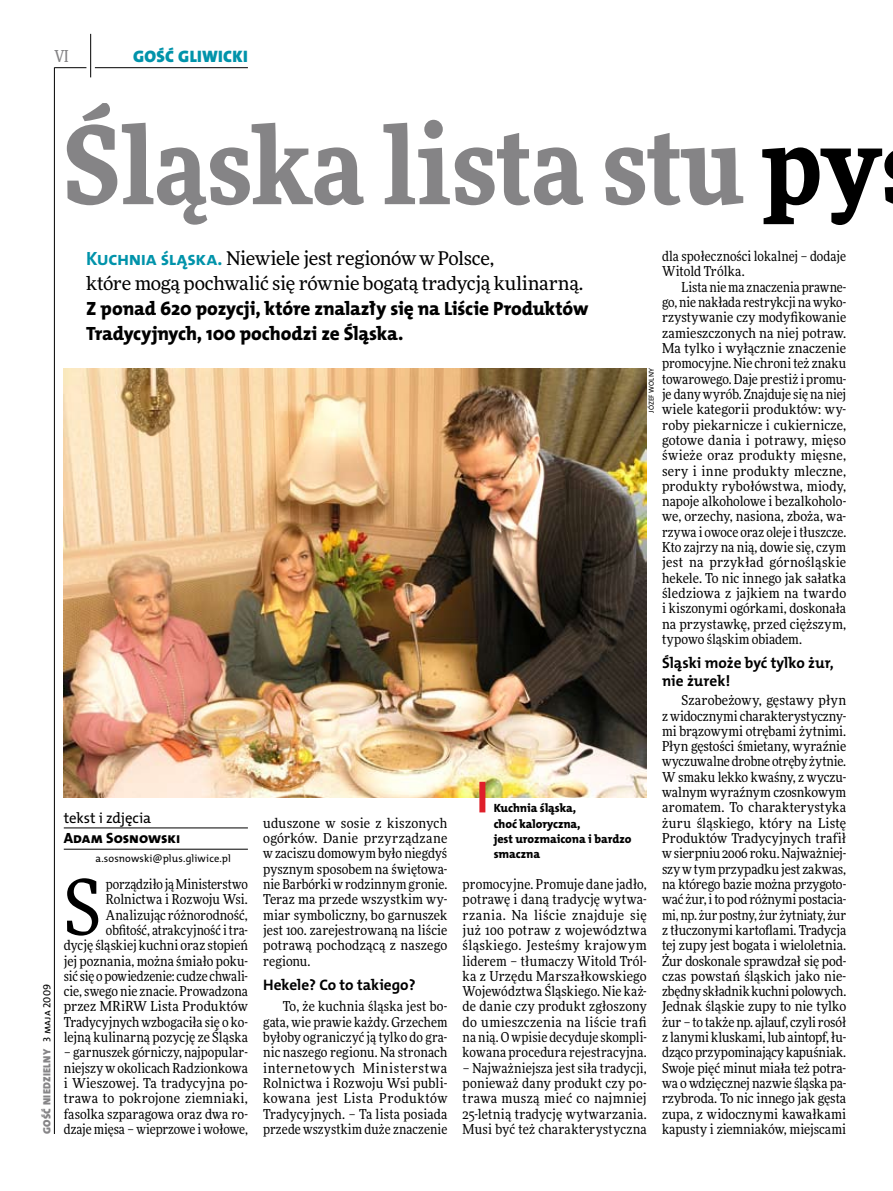
<style>
.page{position:relative;width:893px;height:1191px;background:#fff}
.page>*{position:absolute;margin:0;border:0;box-sizing:border-box;transform-origin:0 0}
.t1{font:900 108px "Freeday Narrow";color:#858486}
.t2{font:76.95px "Freeday Narrow News";color:#000}
.t3{font:19.35px/24.9px "The Mix HP8 Ex Bld";letter-spacing:-.01em;color:#000}
.t4{font:18.9px/24.9px "Freeday News";letter-spacing:-.015em;color:#000}
.t5{font:16.65px "The Mix HP9 Blk";letter-spacing:.02em;color:#0093aa}
.t6{font:500 16.5px "Freeday Narrow";color:#858486;scale:.9 1}
.t7{font:15.3px/17.7px "The Mix HP7 Bld";color:#000}
.t8{font:14.85px "The Mix HP5 Plain";letter-spacing:-.015em;color:#000}
.t9{font:14.85px "The Mix HP8 Ex Bld";color:#000}
.t10{font:13.65px/15.3px "Freeday Narrow News";letter-spacing:.005em;color:#000;text-align:justify}
.t11{font:12px/15.3px "The Mix HP8 Ex Bld";letter-spacing:-.005em;color:#000}
.t12{font:10.5px "The Mix HP5 Plain";letter-spacing:.005em;color:#000}
.t13{font:10.5px "The Mix HP9 Blk";letter-spacing:.025em;color:#858486}
.t14{font:7.2px "The Mix HP5 Plain";letter-spacing:.015em;color:#000}
.s1{font-family:"The Mix HP5 Plain";color:#000}
.s2{color:#000}
.s3{font-family:"The Mix HP7 Bld";font-size:19.35px;color:#0093aa}
</style>
<div class="page">
<hr style="left:54px;top:67px;width:1px;height:1067px;background:#000">
<hr style="left:90px;top:34px;width:1px;height:43px;background:#000">
<hr style="left:54px;top:67px;width:32px;height:1px;background:#000">
<hr style="left:95px;top:67px;width:153px;height:1px;background:#000">
<hr style="left:64px;top:827px;width:184px;height:1px;background:#000">
<hr style="left:64px;top:849px;width:184px;height:1px;background:#000">
<img style="left:64px;top:368px;width:583px;height:429px">
<div style="left:479px;top:782px;width:6px;height:30px;background:#df1f2a"></div>
<p class="t6" style="left:54px;top:46px;width:17px">VI</p>
<p class="t5" style="left:133px;top:46px;width:116px">GOŚĆ GLIWICKI</p>
<p class="t13" style="left:40px;top:1134px;width:152px;rotate:-90deg">GOŚĆ NIEDZIELNY <span class="s1">3 maja 2009</span></p>
<h1 class="t1" style="left:64px;top:95px;width:819px">Śląska lista stu <span class="s2">py</span></h1>
<h3 class="t4" style="left:86px;top:245px;width:499px"><span class="s3">Kuchnia śląska.</span> Niewiele jest regionów w Polsce,<br>które mogą pochwalić się równie bogatą tradycją kulinarną.</h3>
<h3 class="t3" style="left:86px;top:296px;width:504px">Z ponad 620 pozycji, które znalazły się na Liście Produktów<br>Tradycyjnych, 100 pochodzi ze Śląska.</h3>
<p class="t10" style="left:662px;top:248px;width:186px">dla społeczności lokalnej – dodaje<br>Witold Trólka.</p>
<p class="t10" style="left:662px;top:279px;width:186px;text-indent:20px">Lista niema znaczenia prawne&shy;go, nie nakłada restrykcji na wyko&shy;rzystywanie czy modyfikowanie zamieszczonych na niej potraw.<br>Ma tylko i wyłącznie znaczenie promocyjne. Nie chroni też znaku towarowego. Daje prestiż i promu&shy;je dany wyrób. Znajduje się na niej wiele kategorii produktów: wy&shy;roby piekarnicze i cukiernicze, gotowe dania i potrawy, mięso świeże oraz produkty mięsne, sery i inne produkty mleczne, produkty rybołówstwa, miody, napoje alkoholowe i bezalkoholo&shy;we, orzechy, nasiona, zboża, wa&shy;rzywa i owoce oraz oleje i tłuszcze.<br>Kto zajrzy na nią, dowie się, czym jest na przykład górnośląskie hekele. To nic innego jak sałatka śledziowa z jajkiem na twardo i kiszonymi ogórkami, doskonała na przystawkę, przed cięższym, typowo śląskim obiadem.</p>
<p class="t7" style="left:662px;top:654px;width:173px">Śląski może być tylko żur, nie żurek!</p>
<p class="t10" style="left:662px;top:692px;width:186px;text-indent:20px">Szarobeżowy, gęstawy płyn z widocznymi charakterystyczny&shy;mi brązowymi otrębami żytnimi.<br>Płyn gęstości śmietany, wyraźnie wyczuwalne drobne otręby żytnie.<br>W smaku lekko kwaśny, z wyczu&shy;walnym wyraźnym czosnkowym aromatem. To charakterystyka żuru śląskiego, który na Listę Produktów Tradycyjnych trafił w sierpniu 2006 roku. Najważniej&shy;szy w tym przypadku jest zakwas, na którego bazie można przygoto&shy;wać żur, ito pod różnymi postacia&shy;mi, np. żur postny, żur żytniaty, żur z tłuczonymi kartoflami. Tradycja tej zupy jest bogata i wieloletnia.<br>Żur doskonale sprawdzał się pod&shy;czas powstań śląskich jako nie&shy;zbędny składnik kuchni polowych.<br>Jednak śląskie zupy to nie tylko żur – to także np. ajlauf, czyli rosół z lanymi kluskami, lub aintopf, łu&shy;dząco przypominający kapuśniak.<br>Swoje pięć minut miała też potra&shy;wa o wdzięcznej nazwie śląska pa&shy;rzybroda. To nic innego jak gęsta zupa, z widocznymi kawałkami kapusty i ziemniaków, miejscami</p>
<p class="t14" style="left:647px;top:413px;width:46px;rotate:-90deg">Józef Wolny</p>
<p class="t11" style="left:494px;top:801px;width:139px">Kuchnia śląska,<br>choć kaloryczna,<br>jest urozmaicona i bardzo smaczna</p>
<p class="t8" style="left:64px;top:808px;width:89px">tekst i zdjęcia</p>
<p class="t9" style="left:64px;top:828px;width:118px">Adam Sosnowski</p>
<p class="t12" style="left:95px;top:852px;width:137px">a.sosnowski@plus.gliwice.pl</p>
<p class="t10" style="left:263px;top:815px;width:186px">uduszone w sosie z kiszonych ogórków. Danie przyrządzane w zaciszu domowym było niegdyś pysznym sposobem na świętowa&shy;nie Barbórki w rodzinnym gronie.<br>Teraz ma przede wszystkim wy&shy;miar symboliczny, bo garnuszek jest 100. zarejestrowaną na liście potrawą pochodzącą z naszego regionu.</p>
<p class="t7" style="left:263px;top:975px;width:154px">Hekele? Co to takiego?</p>
<p class="t10" style="left:263px;top:998px;width:186px;text-indent:20px">To, że kuchnia śląska jest bo&shy;gata, wie prawie każdy. Grzechem byłoby ograniczyć ją tylko do gra&shy;nic naszego regionu. Na stronach internetowych Ministerstwa Rolnictwa i Rozwoju Wsi publi&shy;kowana jest Lista Produktów Tradycyjnych. – Ta lista posiada przede wszystkim duże znaczenie</p>
<h2 class="t2" style="left:64px;top:860px;width:39px">S</h2>
<p class="t10" style="left:64px;top:876px;width:186px;text-align:right">porządziło jąMinisterstwo<br>Rolnictwa i Rozwoju Wsi.<br>Analizując różnorodność, obfitość, atrakcyjność i tra-<br>dycję śląskiej kuchni oraz stopień jej poznania, można śmiało poku&shy;sić się o powiedzenie: cudze chwali&shy;cie, swego nie znacie. Prowadzona przez MRiRW Lista Produktów<br>Tradycyjnych wzbogaciła się o ko&shy;lejną kulinarną pozycję ze Śląska</p>
<p class="t10" style="left:64px;top:1044px;width:186px">– garnuszek górniczy, najpopular&shy;niejszy w okolicach Radzionkowa i Wieszowej. Ta tradycyjna po&shy;trawa to pokrojone ziemniaki, fasolka szparagowa oraz dwa ro&shy;dzaje mięsa – wieprzowe i wołowe,</p>
<p class="t10" style="left:463px;top:876px;width:186px">promocyjne. Promuje dane jadło, potrawę i daną tradycję wytwa&shy;rzania. Na liście znajduje się już 100 potraw z województwa śląskiego. Jesteśmy krajowym liderem – tłumaczy Witold Tról&shy;ka z Urzędu Marszałkowskiego Województwa Śląskiego. Nie każ&shy;de danie czy produkt zgłoszony do umieszczenia na liście trafi na nią. O wpisie decyduje skompli&shy;kowana procedura rejestracyjna.</p>
<p class="t10" style="left:463px;top:1060px;width:186px">– Najważniejsza jest siła tradycji, ponieważ dany produkt czy po&shy;trawa muszą mieć co najmniej 25-letnią tradycję wytwarzania.<br>Musi być też charakterystyczna</p>
</div>
